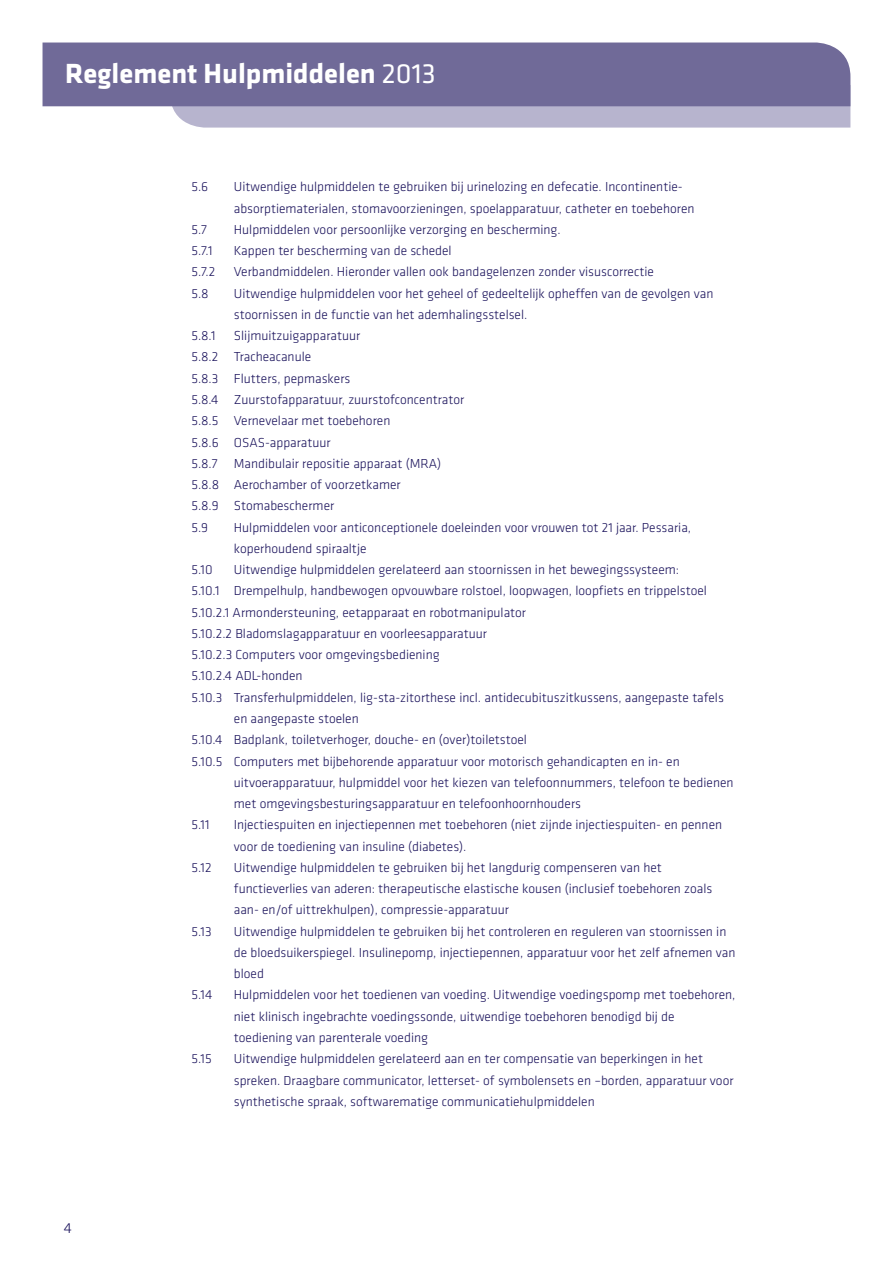
<style>
.page{position:relative;width:893px;height:1263px;background:#fff}
.page>*{position:absolute;margin:0;border:0;box-sizing:border-box;transform-origin:0 0}
.t1{font:700 28.8px "Agis Klavika";color:#fff}
.t2{font:300 15px "Agis Klavika";color:#18105a}
.t3{font:300 13.5px/21.3px "Agis Klavika";color:#18105a}
.s1{font-weight:400}
</style>
<div class="page">
<svg style="left:170px;top:106px;width:680px;height:22px;background:#b8b5ce"></svg>
<div style="left:43px;top:43px;width:807px;height:63px;background:#706a98"></div>
<h1 class="t1" style="left:65px;top:52px;width:372px">Reglement Hulpmiddelen <span class="s1">2013</span></h1>
<p class="t3" style="left:191px;top:176px;width:18px">5.6</p>
<p class="t3" style="left:234px;top:176px;width:462px">Uitwendige hulpmiddelen te gebruiken bij urinelozing en defecatie. Incontinentie&shy;absorptiematerialen, stomavoorzieningen, spoelapparatuur, catheter en toebehoren</p>
<p class="t3" style="left:191px;top:219px;width:17px">5.7</p>
<p class="t3" style="left:234px;top:219px;width:328px">Hulpmiddelen voor persoonlijke verzorging en bescherming.</p>
<p class="t3" style="left:191px;top:240px;width:23px">5.7.1</p>
<p class="t3" style="left:234px;top:240px;width:219px">Kappen ter bescherming van de schedel</p>
<p class="t3" style="left:191px;top:261px;width:26px">5.7.2</p>
<p class="t3" style="left:234px;top:261px;width:422px">Verbandmiddelen. Hieronder vallen ook bandagelenzen zonder visuscorrectie</p>
<p class="t3" style="left:191px;top:282px;width:19px">5.8</p>
<p class="t3" style="left:234px;top:282px;width:481px">Uitwendige hulpmiddelen voor het geheel of gedeeltelijk opheffen van de gevolgen van stoornissen in de functie van het ademhalingsstelsel.</p>
<p class="t3" style="left:191px;top:325px;width:26px">5.8.1</p>
<p class="t3" style="left:191px;top:325px;width:274px;text-indent:43px">Slijmuitzuigapparatuur<br>5.8.2 Tracheacanule<br>5.8.3 Flutters, pepmaskers<br>5.8.4 Zuurstofapparatuur, zuurstofconcentrator<br>5.8.5 Vernevelaar met toebehoren<br>5.8.6 OSAS-apparatuur<br>5.8.7 Mandibulair repositie apparaat (MRA)<br>5.8.8 Aerochamber of voorzetkamer<br>5.8.9 Stomabeschermer<br>5.9</p>
<p class="t3" style="left:234px;top:516px;width:459px">Hulpmiddelen voor anticonceptionele doeleinden voor vrouwen tot 21 jaar. Pessaria, koperhoudend spiraaltje</p>
<p class="t2" style="left:64px;top:1219px;width:10px">4</p>
<p class="t3" style="left:191px;top:559px;width:23px">5.10</p>
<p class="t3" style="left:234px;top:559px;width:447px">Uitwendige hulpmiddelen gerelateerd aan stoornissen in het bewegingssysteem:</p>
<p class="t3" style="left:191px;top:580px;width:517px">5.10.1 Drempelhulp, handbewogen opvouwbare rolstoel, loopwagen, loopfiets en trippelstoel</p>
<p class="t3" style="left:191px;top:601px;width:336px">5.10.2.1 Armondersteuning, eetapparaat en robotmanipulator</p>
<p class="t3" style="left:191px;top:623px;width:297px">5.10.2.2 Bladomslagapparatuur en voorleesapparatuur</p>
<p class="t3" style="left:191px;top:644px;width:250px">5.10.2.3 Computers voor omgevingsbediening</p>
<p class="t3" style="left:191px;top:665px;width:113px">5.10.2.4 ADL-honden</p>
<p class="t3" style="left:191px;top:686px;width:534px">5.10.3 Transferhulpmiddelen, lig-sta-zitorthese incl. antidecubituszitkussens, aangepaste tafels</p>
<p class="t3" style="left:234px;top:708px;width:126px">en aangepaste stoelen</p>
<p class="t3" style="left:191px;top:729px;width:337px">5.10.4 Badplank, toiletverhoger, douche- en (over)toiletstoel</p>
<p class="t3" style="left:191px;top:750px;width:490px">5.10.5 Computers met bijbehorende apparatuur voor motorisch gehandicapten en in- en</p>
<p class="t3" style="left:234px;top:771px;width:501px">uitvoerapparatuur, hulpmiddel voor het kiezen van telefoonnummers, telefoon te bedienen</p>
<p class="t3" style="left:234px;top:793px;width:349px">met omgevingsbesturingsapparatuur en telefoonhoornhouders</p>
<p class="t3" style="left:191px;top:814px;width:20px">5.11</p>
<p class="t3" style="left:234px;top:814px;width:490px">Injectiespuiten en injectiepennen met toebehoren (niet zijnde injectiespuiten- en pennen voor de toediening van insuline (diabetes).</p>
<p class="t3" style="left:191px;top:856px;width:22px">5.12</p>
<p class="t3" style="left:234px;top:856px;width:480px">Uitwendige hulpmiddelen te gebruiken bij het langdurig compenseren van het functieverlies van aderen: therapeutische elastische kousen (inclusief toebehoren zoals aan- en/of uittrekhulpen), compressie-apparatuur</p>
<p class="t3" style="left:191px;top:920px;width:22px">5.13</p>
<p class="t3" style="left:234px;top:920px;width:503px">Uitwendige hulpmiddelen te gebruiken bij het controleren en reguleren van stoornissen in de bloedsuikerspiegel. Insulinepomp, injectiepennen, apparatuur voor het zelf afnemen van bloed</p>
<p class="t3" style="left:191px;top:984px;width:22px">5.14</p>
<p class="t3" style="left:234px;top:984px;width:503px">Hulpmiddelen voor het toedienen van voeding. Uitwendige voedingspomp met toebehoren, niet klinisch ingebrachte voedingssonde, uitwendige toebehoren benodigd bij de toediening van parenterale voeding</p>
<p class="t3" style="left:191px;top:1048px;width:22px">5.15</p>
<p class="t3" style="left:234px;top:1048px;width:501px">Uitwendige hulpmiddelen gerelateerd aan en ter compensatie van beperkingen in het spreken. Draagbare communicator, letterset- of symbolensets en –borden, apparatuur voor synthetische spraak, softwarematige communicatiehulpmiddelen</p>
</div>
